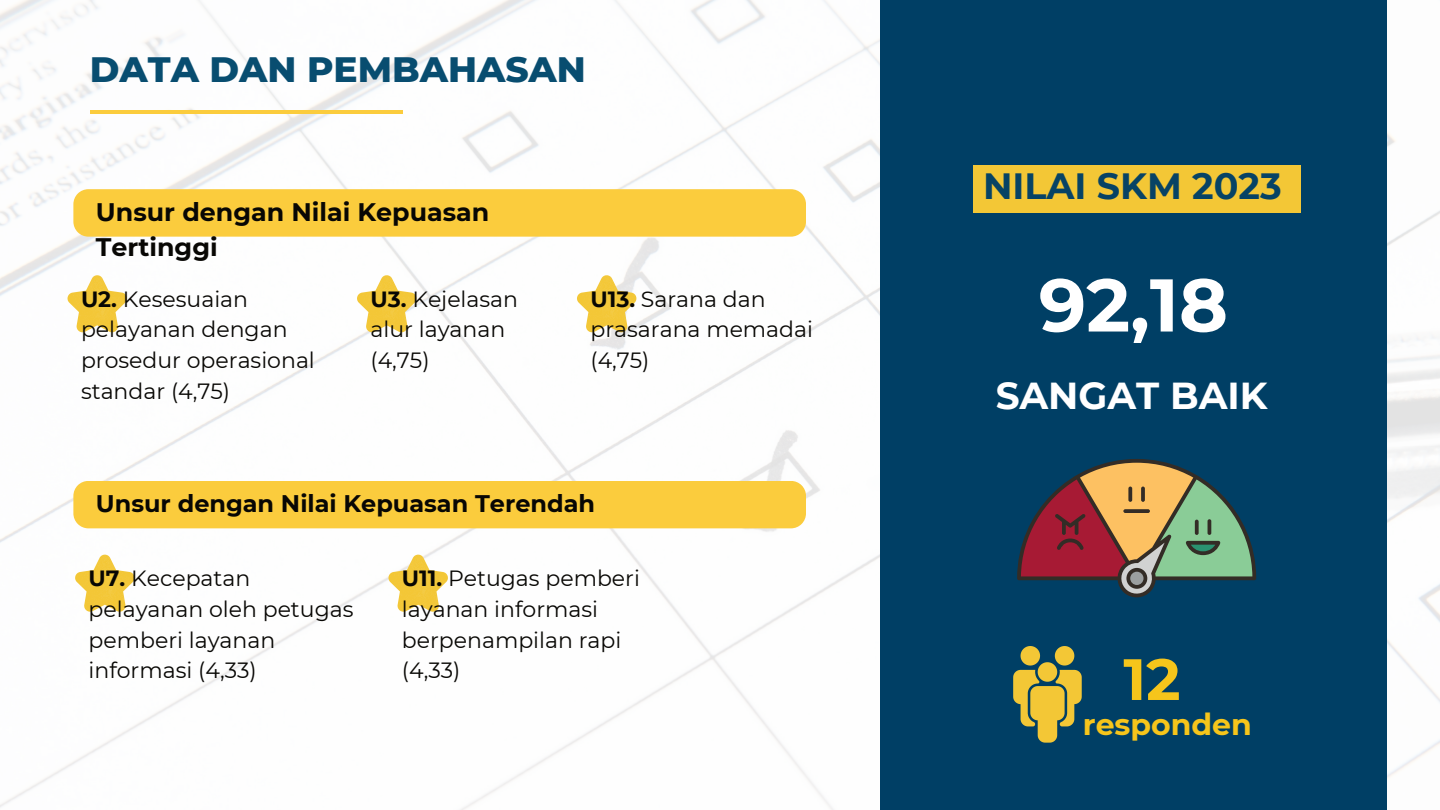
<style>
.page{position:relative;width:1440px;height:810px;background:#fff}
.page>*{position:absolute;margin:0;border:0;box-sizing:border-box;transform-origin:0 0}
.t1{font:700 74.5px "Montserrat";color:#fff}
.t2{font:700 58.2px "Montserrat";color:#f6c51b}
.t3{font:700 37.5px "Montserrat";color:#fff}
.t4{font:700 36.5px "Montserrat";color:#074365}
.t5{font:800 36px "Montserrat";color:#084d70}
.t6{font:700 30px "Montserrat";color:#f6c51b}
.t7{font:700 25.3px/35.4px "Montserrat";color:#080704}
.t8{font:700 24px "Montserrat";color:#080704}
.t9{font:22px/30.8px "Montserrat";color:#080704}
.s1{font-weight:700}
</style>
<div class="page">
<img style="left:0;top:0;width:1440px;height:810px">
<div style="left:880px;top:0;width:506px;height:810px;background:#003f65"></div>
<svg style="left:1017px;top:459px;width:239px;height:139px"></svg>
<div style="left:973px;top:166px;width:327px;height:47px;background:#f3c736"></div>
<svg style="left:1013px;top:646px;width:68px;height:97px"></svg>
<div style="left:73px;top:189px;width:733px;height:48px;background:#fbcc3d"></div>
<svg style="left:66px;top:274px;width:63px;height:60px"></svg>
<svg style="left:355px;top:274px;width:63px;height:60px"></svg>
<svg style="left:575px;top:274px;width:63px;height:60px"></svg>
<div style="left:73px;top:481px;width:733px;height:47px;background:#fbcc3d"></div>
<svg style="left:73px;top:554px;width:63px;height:59px"></svg>
<svg style="left:387px;top:554px;width:63px;height:59px"></svg>
<hr style="left:90px;top:110px;width:312px;height:3px;background:#fbcc3d">
<h3 class="t5" style="left:90px;top:43px;width:498px">DATA DAN PEMBAHASAN</h3>
<p class="t7" style="left:96px;top:193px;width:395px">Unsur dengan Nilai Kepuasan<br>Tertinggi</p>
<p class="t9" style="left:81px;top:283px;width:235px"><span class="s1">U2.</span> Kesesuaian pelayanan dengan prosedur operasional standar (4,75)</p>
<p class="t9" style="left:371px;top:283px;width:149px"><span class="s1">U3.</span> Kejelasan alur layanan (4,75)</p>
<p class="t9" style="left:590px;top:283px;width:224px"><span class="s1">U13.</span> Sarana dan prasarana memadai (4,75)</p>
<p class="t8" style="left:96px;top:487px;width:501px">Unsur dengan Nilai Kepuasan Terendah</p>
<p class="t9" style="left:89px;top:562px;width:266px"><span class="s1">U7.</span> Kecepatan pelayanan oleh petugas pemberi layanan informasi (4,33)</p>
<p class="t9" style="left:402px;top:562px;width:239px"><span class="s1">U11.</span> Petugas pemberi layanan informasi berpenampilan rapi (4,33)</p>
<h3 class="t4" style="left:983px;top:160px;width:300px">NILAI SKM 2023</h3>
<h1 class="t1" style="left:1039px;top:251px;width:191px">92,18</h1>
<h3 class="t3" style="left:996px;top:369px;width:273px">SANGAT BAIK</h3>
<h2 class="t2" style="left:1123px;top:637px;width:59px">12</h2>
<h3 class="t6" style="left:1083px;top:702px;width:171px">responden</h3>
</div>
